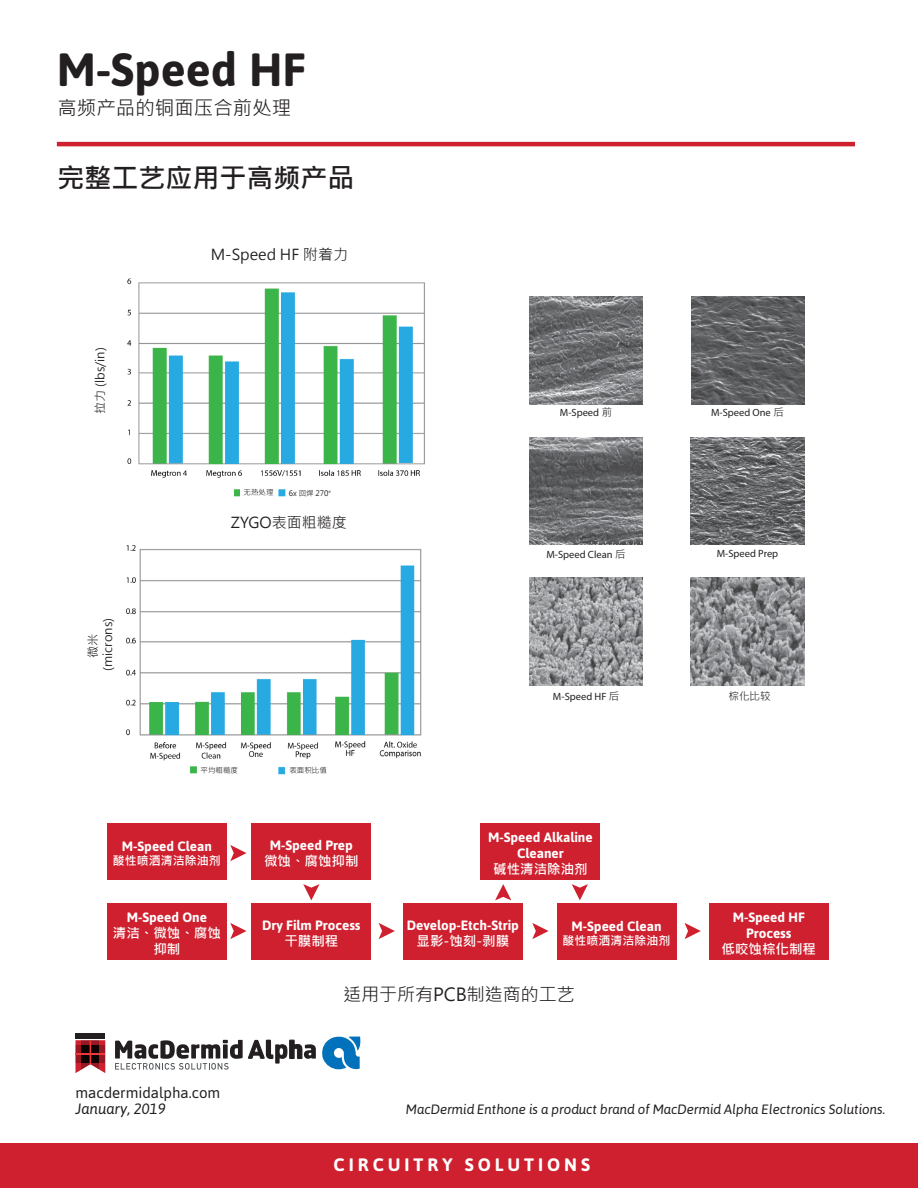
<style>
.page{position:relative;width:918px;height:1188px;background:#fff}
.page>*{position:absolute;margin:0;border:0;box-sizing:border-box;transform-origin:0 0}
.t1{font:700 46.5px "Asap";color:#231f20}
.t2{font:700 27px "Microsoft Jheng Hei";color:#231f20}
.t3{font:19.5px "Microsoft Jheng Hei";color:#231f20}
.t4{font:700 18px "Asap";letter-spacing:.22em;color:#fff}
.t5{font:18px "Microsoft Jheng Hei";color:#231f20}
.t6{font:15px/16.5px "Asap";color:#231f20}
.t7{font:15px "Microsoft Jheng Hei";color:#231f20}
.t8{font:700 13.5px "Asap";color:#fff}
.t9{font:italic 13.5px "Asap";letter-spacing:-.01em;color:#231f20}
.t10{font:700 13.5px/16.2px "Microsoft Jheng Hei";color:#fff;text-align:center}
.t11{font:12px "Microsoft Jheng Hei";color:#231f20}
.t12{font:700 12px "Microsoft Jheng Hei";color:#fff}
.t13{font:10.5px "Myriad Pro";color:#231f20}
.t14{font:10.5px "Microsoft Jheng Hei";color:#231f20}
.t15{font:7.5px "Microsoft Jheng Hei";color:#231f20}
.s1{font-family:"Asap"}
.s2{font-family:"Microsoft Jheng Hei"}
.s3{font-style:italic}
</style>
<div class="page">
<svg style="left:76px;top:1040px;width:29px;height:33px"></svg>
<div style="left:76px;top:1033px;width:29px;height:5px;background:#231f20"></div>
<svg style="left:115px;top:1039px;width:201px;height:31px"></svg>
<svg style="left:322px;top:1037px;width:38px;height:32px"></svg>
<hr style="left:57px;top:142px;width:798px;height:4px;background:#cf202f">
<div style="left:0;top:1143px;width:918px;height:45px;background:#cf202f"></div>
<img style="left:529px;top:438px;width:114px;height:106px">
<img style="left:529px;top:578px;width:114px;height:108px">
<img style="left:691px;top:296px;width:114px;height:108px">
<img style="left:691px;top:438px;width:113px;height:106px">
<img style="left:691px;top:578px;width:113px;height:108px">
<img style="left:529px;top:296px;width:114px;height:108px">
<img style="left:127px;top:278px;width:298px;height:219px">
<img style="left:126px;top:545px;width:296px;height:230px">
<div style="left:107px;top:823px;width:120px;height:57px;background:#cf202f"></div>
<div style="left:107px;top:903px;width:120px;height:57px;background:#cf202f"></div>
<div style="left:252px;top:823px;width:119px;height:57px;background:#cf202f"></div>
<svg style="left:230px;top:845px;width:16px;height:16px"></svg>
<svg style="left:230px;top:923px;width:16px;height:16px"></svg>
<div style="left:252px;top:903px;width:119px;height:57px;background:#cf202f"></div>
<svg style="left:379px;top:923px;width:16px;height:16px"></svg>
<svg style="left:303px;top:884px;width:16px;height:16px"></svg>
<div style="left:403px;top:903px;width:120px;height:57px;background:#cf202f"></div>
<svg style="left:532px;top:923px;width:17px;height:16px"></svg>
<div style="left:557px;top:903px;width:119px;height:57px;background:#cf202f"></div>
<svg style="left:685px;top:923px;width:16px;height:16px"></svg>
<div style="left:709px;top:903px;width:120px;height:57px;background:#cf202f"></div>
<div style="left:481px;top:823px;width:119px;height:57px;background:#cf202f"></div>
<svg style="left:572px;top:884px;width:16px;height:16px"></svg>
<svg style="left:495px;top:884px;width:16px;height:16px"></svg>
<div style="left:240px;top:486px;width:37px;height:14px;background:#fff"></div>
<div style="left:289px;top:489px;width:59px;height:8px;background:#fff"></div>
<div style="left:201px;top:767px;width:72px;height:18px;background:#fff"></div>
<div style="left:289px;top:767px;width:73px;height:18px;background:#fff"></div>
<p class="t1" style="left:57px;top:43px;width:251px">M-Speed HF</p>
<p class="t3" style="left:57px;top:95px;width:236px">高频产品的铜面压合前处理</p>
<p class="t2" style="left:57px;top:161px;width:299px">完整工艺应用于高频产品</p>
<p class="t11" style="left:93px;top:414px;width:68px;rotate:-90deg">拉力 (lbs/in)</p>
<p class="t11" style="left:100px;top:671px;width:54px;rotate:-90deg">(microns)</p>
<p class="t11" style="left:86px;top:658px;width:25px;rotate:-90deg">微米</p>
<p class="t7" style="left:211px;top:245px;width:139px">M-Speed HF 附着力</p>
<p class="t15" style="left:244px;top:488px;width:31px">无热处理</p>
<p class="t15" style="left:289px;top:488px;width:44px">6x 回焊 270<span class="s1">°</span></p>
<p class="t7" style="left:231px;top:513px;width:118px">ZYGO表面粗糙度</p>
<p class="t15" style="left:201px;top:765px;width:39px">平均粗糙度</p>
<p class="t15" style="left:289px;top:765px;width:39px">表面积比值</p>
<p class="t8" style="left:122px;top:838px;width:92px">M-Speed Clean</p>
<p class="t12" style="left:113px;top:853px;width:109px">酸性喷洒清洁除油剂</p>
<p class="t8" style="left:127px;top:909px;width:82px">M-Speed One</p>
<p class="t10" style="left:113px;top:925px;width:109px">清洁、微蚀、腐蚀抑制</p>
<p class="t8" style="left:270px;top:837px;width:85px">M-Speed Prep</p>
<p class="t10" style="left:264px;top:853px;width:96px">微蚀、腐蚀抑制</p>
<p class="t8" style="left:262px;top:917px;width:100px">Dry Film Process</p>
<p class="t10" style="left:284px;top:933px;width:55px">干膜制程</p>
<p class="t13" style="left:560px;top:406px;width:54px">M-Speed <span class="s2">前</span></p>
<p class="t13" style="left:711px;top:406px;width:74px">M-Speed One <span class="s2">后</span></p>
<p class="t13" style="left:546px;top:548px;width:81px">M-Speed Clean <span class="s2">后</span></p>
<p class="t13" style="left:717px;top:547px;width:63px">M-Speed Prep</p>
<p class="t13" style="left:553px;top:690px;width:68px">M-Speed HF <span class="s2">后</span></p>
<p class="t14" style="left:729px;top:689px;width:44px">棕化比较</p>
<p class="t8" style="left:488px;top:829px;width:106px">M-Speed Alkaline</p>
<p class="t8" style="left:517px;top:845px;width:48px">Cleaner</p>
<p class="t10" style="left:493px;top:861px;width:96px">碱性清洁除油剂</p>
<p class="t8" style="left:407px;top:917px;width:114px">Develop-Etch-Strip</p>
<p class="t10" style="left:417px;top:933px;width:94px">显影-蚀刻-剥膜</p>
<p class="t8" style="left:572px;top:918px;width:92px">M-Speed Clean</p>
<p class="t12" style="left:563px;top:933px;width:109px">酸性喷洒清洁除油剂</p>
<p class="t8" style="left:733px;top:909px;width:74px">M-Speed HF</p>
<p class="t8" style="left:746px;top:925px;width:47px">Process</p>
<p class="t10" style="left:722px;top:941px;width:96px">低咬蚀棕化制程</p>
<p class="t6" style="left:76px;top:1084px;width:146px">macdermidalpha.com<br><span class="s3">January, 2019</span></p>
<p class="t5" style="left:343px;top:983px;width:233px">适用于所有PCB制造商的工艺</p>
<p class="t9" style="left:406px;top:1102px;width:481px">MacDermid Enthone is a product brand of MacDermid Alpha Electronics Solutions.</p>
<p class="t4" style="left:334px;top:1154px;width:258px">CIRCUITRY SOLUTIONS</p>
</div>
